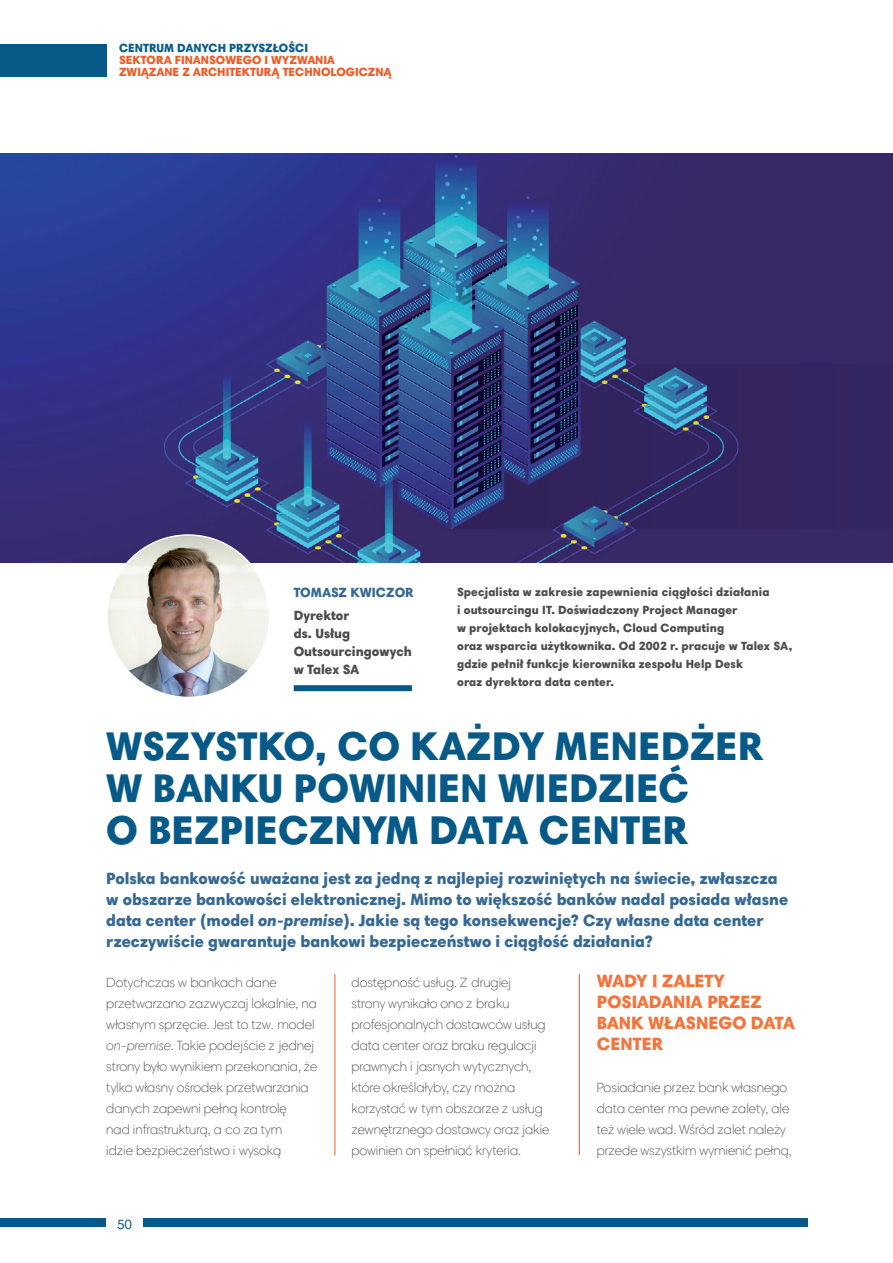
<style>
.page{position:relative;width:893px;height:1263px;background:#fff}
.page>*{position:absolute;margin:0;border:0;box-sizing:border-box;transform-origin:0 0}
.t1{font:900 40.5px/42px "Harmonia Sans Pro";color:#075a88}
.t2{font:900 18px/21px "Harmonia Sans Pro";color:#f3733a}
.t3{font:900 16.5px/21px "Harmonia Sans Pro";color:#356994}
.t4{font:300 13.5px/21px "Harmonia Sans Pro";color:#4b4c4d}
.t5{font:900 13.5px/18px "Harmonia Sans Pro";letter-spacing:-.005em;color:#4b4c4d}
.t6{font:900 13.5px "Harmonia Sans Pro";color:#356994}
.t7{font:13.5px "Harmonia Sans Pro";color:#075a88}
.t8{font:900 12px/18px "Harmonia Sans Pro";letter-spacing:.01em;color:#4b4c4d}
.t9{font:900 12px/12px "Harmonia Sans Pro";color:#f15921}
.t10{font:900 12px "Harmonia Sans Pro";color:#075a88}
.s1{font-style:italic}
</style>
<div class="page">
<img style="left:0;top:153px;width:893px;height:409px">
<hr style="left:335px;top:974px;width:1px;height:181px;background:#f15921">
<hr style="left:579px;top:974px;width:1px;height:181px;background:#f15921">
<div style="left:294px;top:685px;width:118px;height:6px;background:#075a88"></div>
<img style="left:107px;top:535px;width:162px;height:162px;border-radius:81px">
<div style="left:0;top:1218px;width:808px;height:9px;background:#075a88"></div>
<div style="left:0;top:44px;width:106px;height:33px;background:#075a88"></div>
<div style="left:106px;top:1175px;width:37px;height:83px;background:#fff"></div>
<p class="t10" style="left:119px;top:41px;width:191px">CENTRUM DANYCH PRZYSZŁOŚCI</p>
<p class="t9" style="left:119px;top:54px;width:274px">SEKTORA FINANSOWEGO I WYZWANIA<br>ZWIĄZANE Z ARCHITEKTURĄ TECHNOLOGICZNĄ</p>
<p class="t6" style="left:294px;top:584px;width:122px">Tomasz Kwiczor</p>
<p class="t5" style="left:294px;top:606px;width:120px">Dyrektor<br>ds. Usług<br>Outsourcingowych w Talex SA</p>
<p class="t8" style="left:457px;top:583px;width:337px">Specjalista w zakresie zapewnienia ciągłości działania<br>i outsourcingu IT. Doświadczony Project Manager<br>w projektach kolokacyjnych, Cloud Computing<br>oraz wsparcia użytkownika. Od 2002 r. pracuje w Talex SA, gdzie pełnił funkcje kierownika zespołu Help Desk<br>oraz dyrektora data center.</p>
<h1 class="t1" style="left:106px;top:724px;width:658px">Wszystko, co każdy menedżer w banku powinien wiedzieć<br>o bezpiecznym data center</h1>
<p class="t3" style="left:106px;top:867px;width:683px">Polska bankowość uważana jest za jedną z najlepiej rozwiniętych na świecie, zwłaszcza w obszarze bankowości elektronicznej. Mimo to większość banków nadal posiada własne data center (model <span class="s1">on-premise</span>). Jakie są tego konsekwencje? Czy własne data center rzeczywiście gwarantuje bankowi bezpieczeństwo i ciągłość działania?</p>
<p class="t4" style="left:351px;top:972px;width:199px">dostępność usług. Z drugiej<br>strony wynikało ono z braku profesjonalnych dostawców usług data center oraz braku regulacji prawnych i jasnych wytycznych, które określałyby, czy można korzystać w tym obszarze z usług zewnętrznego dostawcy oraz jakie powinien on spełniać kryteria.</p>
<h2 class="t2" style="left:597px;top:970px;width:200px">Wady i zalety posiadania przez bank własnego data center</h2>
<p class="t4" style="left:597px;top:1077px;width:197px">Posiadanie przez bank własnego data center ma pewne zalety, ale też wiele wad. Wśród zalet należy przede wszystkim wymienić pełną,</p>
<p class="t4" style="left:106px;top:972px;width:213px">Dotychczas w bankach dane przetwarzano zazwyczaj lokalnie, na własnym sprzęcie. Jest to tzw. model <span class="s1">on-premise</span>. Takie podejście z jednej strony było wynikiem przekonania, że tylko własny ośrodek przetwarzania danych zapewni pełną kontrolę<br>nad infrastrukturą, a co za tym<br>idzie bezpieczeństwo i wysoką</p>
<p class="t7" style="left:117px;top:1215px;width:17px">50</p>
</div>
